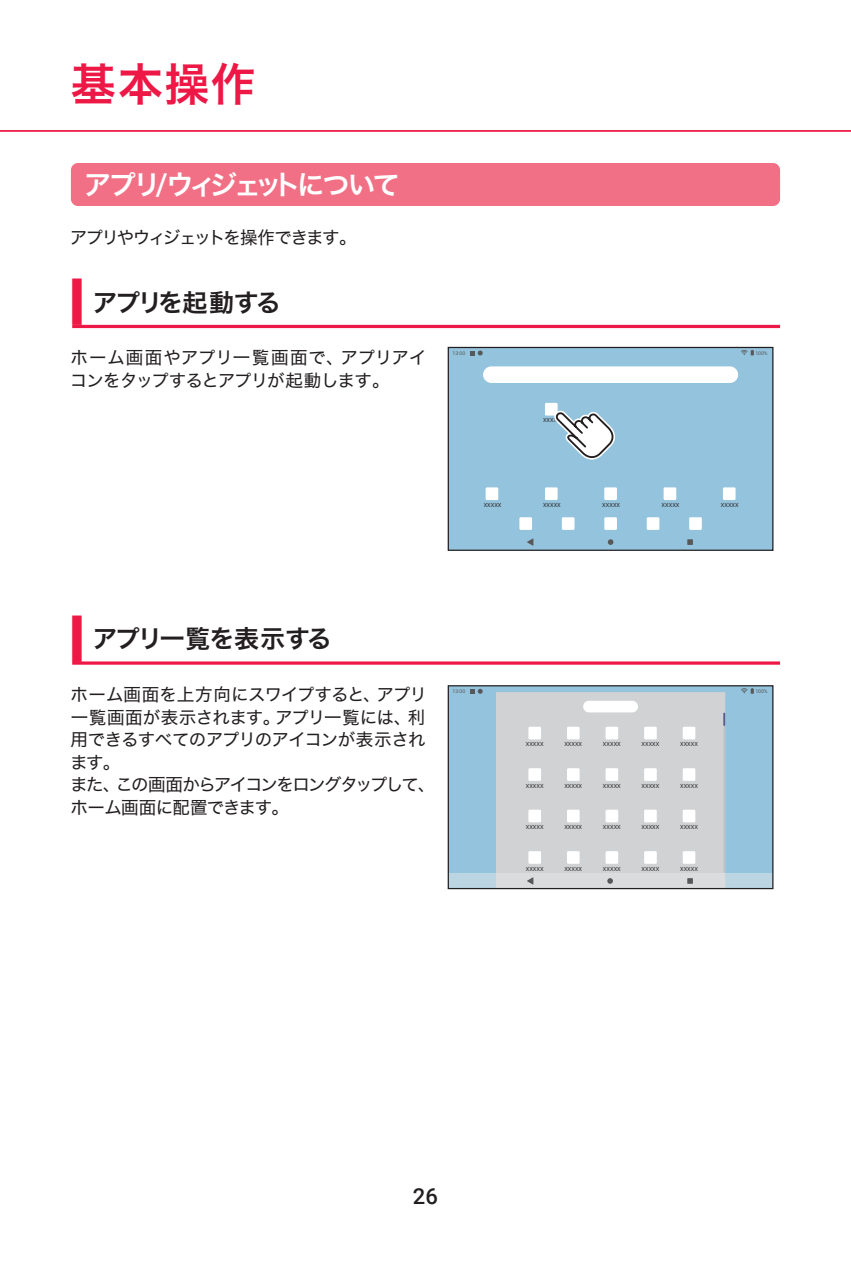
<style>
.page{position:relative;width:851px;height:1276px;background:#fff}
.page>*{position:absolute;margin:0;border:0;box-sizing:border-box;transform-origin:0 0}
.t1{font:45px "Hira Kaku Std W6";color:#ed1845}
.t2{font:27.5px "Hira Kaku Std W6";letter-spacing:-.14em;color:#fff}
.t3{font:25px "Hira Kaku Std W6";letter-spacing:-.025em;color:#231f20}
.t4{font:25px "Hira Kaku Std W6";letter-spacing:-.085em;color:#231f20}
.t5{font:500 22px "Roboto";color:#231f20}
.t6{font:17.5px/22.5px "Hira Kaku Std W4";letter-spacing:-.04em;color:#231f20}
.t7{font:17.5px/22.5px "Hira Kaku Std W4";letter-spacing:-.015em;color:#231f20}
.t8{font:17.5px "Hira Kaku Std W4";letter-spacing:-.105em;color:#231f20}
.t9{font:5.75px "Roboto";color:#312f30}
.t10{font:5px "Roboto";color:#57585a}
.s1{font-family:"Roboto";font-weight:500;font-size:30.25px}
.s2{font-size:61.25px;color:#ed1845}
.s3{font-family:"Hira Kaku Std W4";font-size:61.25px;color:#ed1845}
</style>
<div class="page">
<div style="left:71px;top:163px;width:709px;height:43px;background:#f17085;border-radius:7px"></div>
<hr style="left:0;top:130px;width:850px;height:2px;background:#ed1845">
<div style="left:448px;top:347px;width:324px;height:203px;background:#94c4dd"></div>
<svg style="left:687px;top:539px;width:5px;height:6px"></svg>
<svg style="left:607px;top:539px;width:6px;height:6px"></svg>
<div style="left:447px;top:347px;width:326px;height:204px;border:1px solid #231f20"></div>
<div style="left:663px;top:487px;width:13px;height:13px;background:#fff"></div>
<div style="left:722px;top:487px;width:13px;height:13px;background:#fff"></div>
<div style="left:604px;top:487px;width:13px;height:13px;background:#fff"></div>
<div style="left:545px;top:487px;width:12px;height:13px;background:#fff"></div>
<div style="left:545px;top:403px;width:12px;height:12px;background:#fff"></div>
<div style="left:519px;top:517px;width:13px;height:13px;background:#fff"></div>
<div style="left:689px;top:517px;width:12px;height:13px;background:#fff"></div>
<div style="left:646px;top:517px;width:13px;height:13px;background:#fff"></div>
<div style="left:604px;top:517px;width:13px;height:13px;background:#fff"></div>
<div style="left:561px;top:517px;width:13px;height:13px;background:#fff"></div>
<div style="left:485px;top:487px;width:13px;height:13px;background:#fff"></div>
<svg style="left:527px;top:538px;width:6px;height:8px"></svg>
<div style="left:483px;top:366px;width:255px;height:17px;background:#fff;border-radius:8px"></div>
<svg style="left:549px;top:406px;width:66px;height:54px"></svg>
<svg style="left:470px;top:350px;width:12px;height:5px"></svg>
<svg style="left:741px;top:349px;width:12px;height:6px"></svg>
<div style="left:448px;top:686px;width:324px;height:202px;background:#94c4dd"></div>
<div style="left:496px;top:692px;width:229px;height:196px;background:#d1d2d4"></div>
<div style="left:583px;top:701px;width:55px;height:11px;background:#fff;border-radius:6px"></div>
<svg style="left:449px;top:873px;width:322px;height:14px;fill:#dbdcde"></svg>
<div style="left:447px;top:685px;width:326px;height:204px;border:1px solid #231f20"></div>
<hr style="left:723px;top:722px;width:1px;height:150px;background:#bcbdc0">
<svg style="left:723px;top:712px;width:2px;height:14px"></svg>
<svg style="left:470px;top:689px;width:12px;height:5px"></svg>
<svg style="left:741px;top:688px;width:12px;height:5px"></svg>
<div style="left:528px;top:727px;width:13px;height:12px;background:#fff"></div>
<div style="left:567px;top:727px;width:12px;height:12px;background:#fff"></div>
<div style="left:605px;top:727px;width:13px;height:12px;background:#fff"></div>
<div style="left:644px;top:727px;width:12px;height:12px;background:#fff"></div>
<div style="left:682px;top:727px;width:13px;height:12px;background:#fff"></div>
<div style="left:528px;top:768px;width:13px;height:13px;background:#fff"></div>
<div style="left:567px;top:768px;width:12px;height:13px;background:#fff"></div>
<div style="left:605px;top:768px;width:13px;height:13px;background:#fff"></div>
<div style="left:644px;top:768px;width:12px;height:13px;background:#fff"></div>
<div style="left:682px;top:768px;width:13px;height:13px;background:#fff"></div>
<div style="left:528px;top:809px;width:13px;height:13px;background:#fff"></div>
<div style="left:567px;top:809px;width:12px;height:13px;background:#fff"></div>
<div style="left:605px;top:809px;width:13px;height:13px;background:#fff"></div>
<div style="left:644px;top:809px;width:12px;height:13px;background:#fff"></div>
<div style="left:682px;top:809px;width:13px;height:13px;background:#fff"></div>
<div style="left:528px;top:851px;width:13px;height:13px;background:#fff"></div>
<div style="left:567px;top:851px;width:12px;height:13px;background:#fff"></div>
<div style="left:605px;top:851px;width:13px;height:13px;background:#fff"></div>
<div style="left:644px;top:851px;width:12px;height:13px;background:#fff"></div>
<div style="left:682px;top:851px;width:13px;height:13px;background:#fff"></div>
<svg style="left:687px;top:878px;width:5px;height:6px"></svg>
<svg style="left:607px;top:878px;width:6px;height:6px"></svg>
<svg style="left:527px;top:877px;width:6px;height:7px"></svg>
<hr style="left:72px;top:325px;width:708px;height:3px;background:#ed1845">
<svg style="left:72px;top:661px;width:708px;height:4px"></svg>
<h1 class="t1" style="left:71px;top:50px;width:186px">基本操作</h1>
<h2 class="t2" style="left:84px;top:164px;width:317px">アプリ<span class="s1">/</span>ウィジェットについて</h2>
<h3 class="t8" style="left:70px;top:224px;width:288px">アプリやウィジェットを操作できます。</h3>
<h3 class="t4" style="left:71px;top:283px;width:211px"><span class="s2">■</span> アプリを起動する</h3>
<h3 class="t7" style="left:70px;top:346px;width:358px">ホーム画面やアプリ一覧画面で、アプリアイコンをタップするとアプリが起動します。</h3>
<p class="t10" style="left:452px;top:349px;width:14px">13:00</p>
<p class="t10" style="left:755px;top:349px;width:14px">100%</p>
<p class="t9" style="left:543px;top:416px;width:19px">XXXXX</p>
<p class="t9" style="left:483px;top:501px;width:19px">XXXXX</p>
<p class="t9" style="left:543px;top:501px;width:19px">XXXXX</p>
<p class="t9" style="left:602px;top:501px;width:19px">XXXXX</p>
<p class="t9" style="left:661px;top:501px;width:19px">XXXXX</p>
<p class="t9" style="left:720px;top:501px;width:19px">XXXXX</p>
<h3 class="t3" style="left:71px;top:619px;width:263px"><span class="s3">■</span> アプリ一覧を表示する</h3>
<h3 class="t6" style="left:70px;top:683px;width:366px">ホーム画面を上方向にスワイプすると、アプリ一覧画面が表示されます。アプリ一覧には、利用できるすべてのアプリのアイコンが表示されます。<br>また、この画面からアイコンをロングタップして、ホーム画面に配置できます。</h3>
<p class="t10" style="left:452px;top:688px;width:14px">13:00</p>
<p class="t10" style="left:755px;top:688px;width:14px">100%</p>
<p class="t9" style="left:525px;top:740px;width:19px">XXXXX</p>
<p class="t9" style="left:564px;top:740px;width:19px">XXXXX</p>
<p class="t9" style="left:603px;top:740px;width:19px">XXXXX</p>
<p class="t9" style="left:641px;top:740px;width:19px">XXXXX</p>
<p class="t9" style="left:680px;top:740px;width:19px">XXXXX</p>
<p class="t9" style="left:525px;top:781px;width:19px">XXXXX</p>
<p class="t9" style="left:564px;top:781px;width:19px">XXXXX</p>
<p class="t9" style="left:603px;top:781px;width:19px">XXXXX</p>
<p class="t9" style="left:641px;top:781px;width:19px">XXXXX</p>
<p class="t9" style="left:680px;top:781px;width:19px">XXXXX</p>
<p class="t9" style="left:525px;top:823px;width:19px">XXXXX</p>
<p class="t9" style="left:564px;top:823px;width:19px">XXXXX</p>
<p class="t9" style="left:603px;top:823px;width:19px">XXXXX</p>
<p class="t9" style="left:641px;top:823px;width:19px">XXXXX</p>
<p class="t9" style="left:680px;top:823px;width:19px">XXXXX</p>
<p class="t9" style="left:525px;top:864px;width:19px">XXXXX</p>
<p class="t9" style="left:564px;top:864px;width:19px">XXXXX</p>
<p class="t9" style="left:603px;top:864px;width:19px">XXXXX</p>
<p class="t9" style="left:641px;top:864px;width:19px">XXXXX</p>
<p class="t9" style="left:680px;top:864px;width:19px">XXXXX</p>
<h3 class="t5" style="left:413px;top:1181px;width:27px">26</h3>
</div>
